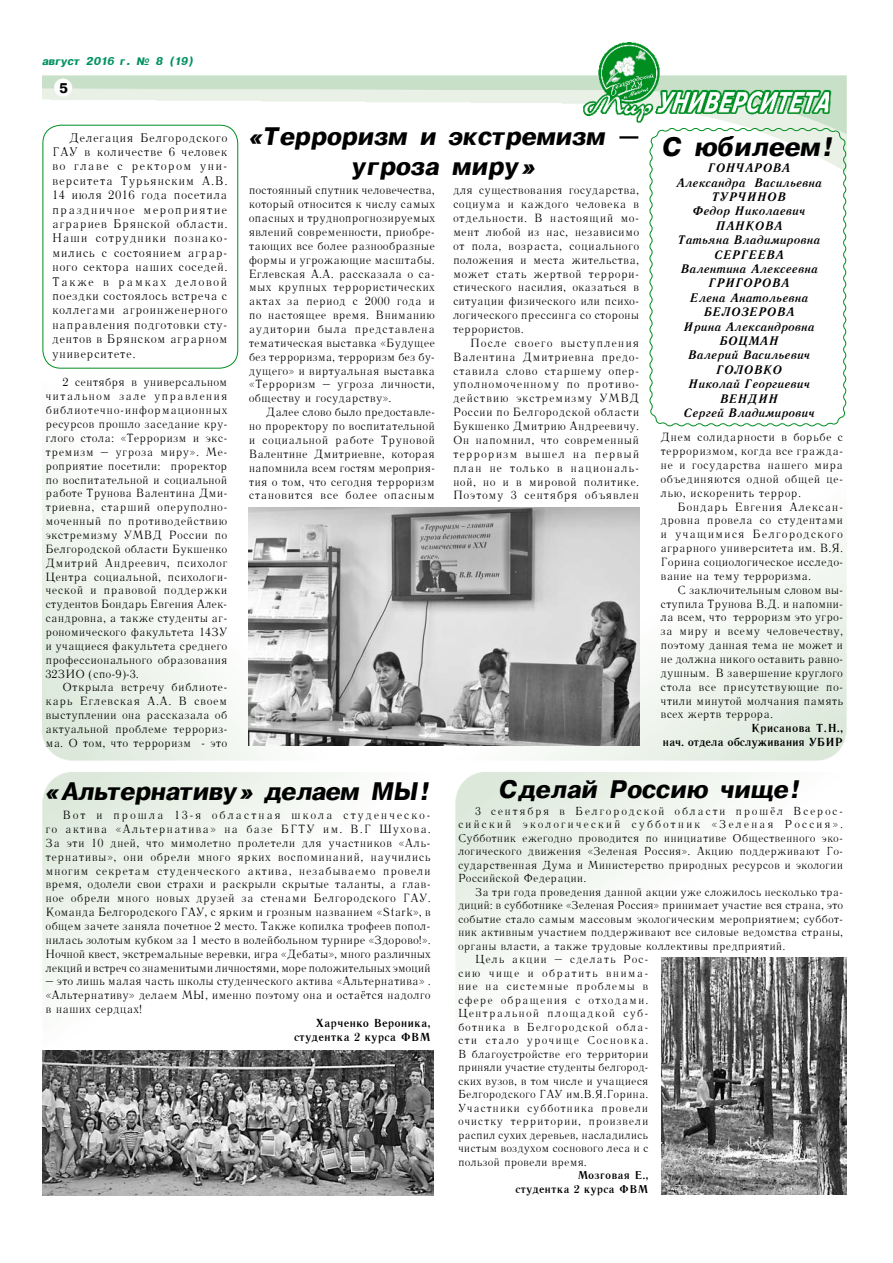
<style>
.page{position:relative;width:893px;height:1263px;background:#fff}
.page>*{position:absolute;margin:0;border:0;box-sizing:border-box;transform-origin:0 0}
.t1{font:italic 700 28.5px "Geneva";color:#000}
.t2{font:italic 700 27px/30px "Geneva";letter-spacing:-.005em;color:#000;text-align:center}
.t3{font:700 15px "Geneva";color:#000}
.t4{font:12px/14.4px "Literaturnaya Plain";letter-spacing:.03em;color:#000;text-align:justify}
.t5{font:italic 700 12px/14.4px "Literaturnaya";color:#000;text-align:center}
.t6{font:italic 700 12px "Geneva";color:#009160}
.t7{font:11.55px/13.8px "Literaturnaya Plain";color:#000;text-align:justify}
.t8{font:700 11.55px/13.8px "Literaturnaya";letter-spacing:-.03em;color:#000;text-align:right}
.t9{font:700 11.55px/13.8px "Literaturnaya";color:#000;text-align:right}
.t10{font:11.25px/13.5px "Literaturnaya Plain";color:#000;text-align:justify}
.t11{font:11.25px "Literaturnaya Plain";letter-spacing:.09em;color:#000}
.t12{font:11.25px "Literaturnaya Plain";letter-spacing:.065em;color:#000}
.t13{font:11.25px "Literaturnaya Plain";letter-spacing:.055em;color:#000}
.t14{font:11.25px "Literaturnaya Plain";letter-spacing:-.02em;color:#000}
.t15{font:700 11.25px/13.5px "Literaturnaya";color:#000;text-align:right}
.t16{font:11.25px "Literaturnaya Plain";letter-spacing:.08em;color:#000}
.s1{font-family:"Journal Sans"}
</style>
<div class="page">
<img style="left:43px;top:43px;width:803px;height:128px">
<div style="left:43px;top:125px;width:195px;height:244px;border:1px solid #008e21;border-radius:18px"></div>
<svg style="left:648px;top:127px;width:199px;height:300px"></svg>
<img style="left:455px;top:773px;width:391px;height:222px">
<img style="left:455px;top:538px;width:391px;height:223px">
<img style="left:43px;top:457px;width:334px;height:303px">
<img style="left:43px;top:1050px;width:390px;height:145px">
<img style="left:249px;top:507px;width:391px;height:238px">
<img style="left:661px;top:958px;width:185px;height:237px">
<p class="t6" style="left:43px;top:55px;width:153px">август 2016 г. № 8 (19)</p>
<p class="t3" style="left:60px;top:81px;width:10px">5</p>
<p class="t4" style="left:52px;top:130px;width:177px;text-indent:17px">Делегация Белгородского ГАУ в количестве 6 человек во главе с ректором уни&shy;верситета Турьянским А.В.<br>14 июля 2016 года посетила праздничное мероприятие аграриев Брянской области.<br>Наши сотрудники познако&shy;мились с состоянием аграр&shy;ного сектора наших соседей.<br>Также в рамках деловой поездки состоялось встреча с коллегами агроинженерного направления подготовки сту&shy;дентов в Брянском аграрном университете.</p>
<p class="t7" style="left:46px;top:376px;width:184px;text-indent:17px">2 сентября в универсальном читальном зале управления библиотечно-информационных ресурсов прошло заседание кру&shy;глого стола: «Терроризм и экс&shy;тремизм – угроза миру». Ме&shy;роприятие посетили: проректор по воспитательной и социальной работе Трунова Валентина Дми&shy;триевна, старший оперуполно&shy;моченный по противодействию экстремизму УМВД России по Белгородской области Букшенко Дмитрий Андреевич, психолог Центра социальной, психологи&shy;ческой и правовой поддержки студентов Бондарь Евгения Алек&shy;сандровна, а также студенты аг&shy;рономического факультета 14ЗУ и учащиеся факультета среднего профессионального образования 32ЗИО (спо-9)-3.</p>
<p class="t7" style="left:46px;top:681px;width:184px;text-indent:17px">Открыла встречу библиоте&shy;карь Еглевская А.А. В своем выступлении она рассказала об актуальной проблеме террориз&shy;ма. О том, что терроризм - это</p>
<h2 class="t2" style="left:249px;top:121px;width:392px"><span class="s1">«</span>Терроризм и экстремизм <span class="s1">– </span>угроза миру<span class="s1">»</span></h2>
<p class="t7" style="left:249px;top:184px;width:188px">постоянный спутник человечества, который относится к числу самых опасных и труднопрогнозируемых явлений современности, приобре&shy;тающих все более разнообразные формы и угрожающие масштабы.<br>Еглевская А.А. рассказала о са&shy;мых крупных террористических актах за период с 2000 года и по настоящее время. Вниманию аудитории была представлена тематическая выставка «Будущее без терроризма, терроризм без бу&shy;дущего» и виртуальная выставка «Терроризм – угроза личности, обществу и государству».</p>
<p class="t7" style="left:249px;top:405px;width:188px;text-indent:17px">Далее слово было предоставле&shy;но проректору по воспитательной и социальной работе Труновой Валентине Дмитриевне, которая напомнила всем гостям мероприя&shy;тия о том, что сегодня терроризм становится все более опасным</p>
<p class="t7" style="left:453px;top:184px;width:188px">для существования государства, социума и каждого человека в отдельности. В настоящий мо&shy;мент любой из нас, независимо от пола, возраста, социального положения и места жительства, может стать жертвой террори&shy;стического насилия, оказаться в ситуации физического или психо&shy;логического прессинга со стороны террористов.</p>
<p class="t7" style="left:453px;top:336px;width:188px;text-indent:17px">После своего выступления Валентина Дмитриевна предо&shy;ставила слово старшему опер&shy;уполномоченному по противо&shy;действию экстремизму УМВД России по Белгородской области Букшенко Дмитрию Андреевичу.<br>Он напомнил, что современный терроризм вышел на первый план не только в националь&shy;ной, но и в мировой политике.<br>Поэтому 3 сентября объявлен</p>
<h1 class="t1" style="left:663px;top:133px;width:173px">С юбилеем!</h1>
<p class="t5" style="left:676px;top:161px;width:148px">ГОНЧАРОВА<br>Александра Васильевна<br>ТУРЧИНОВ<br>Федор Николаевич<br>ПАНКОВА<br>Татьяна Владимировна<br>СЕРГЕЕВА<br>Валентина Алексеевна<br>ГРИГОРОВА<br>Елена Анатольевна<br>БЕЛОЗЕРОВА<br>Ирина Александровна<br>БОЦМАН<br>Валерий Васильевич<br>ГОЛОВКО<br>Николай Георгиевич<br>ВЕНДИН<br>Сергей Владимирович</p>
<p class="t7" style="left:660px;top:430px;width:184px">Днем солидарности в борьбе с терроризмом, когда все гражда&shy;не и государства нашего мира объединяются одной общей це&shy;лью, искоренить террор.</p>
<p class="t7" style="left:660px;top:500px;width:184px;text-indent:17px">Бондарь Евгения Алексан&shy;дровна провела со студентами и учащимися Белгородского аграрного университета им. В.Я.<br>Горина социологическое исследо&shy;вание на тему терроризма.</p>
<p class="t7" style="left:660px;top:583px;width:184px;text-indent:17px">С заключительным словом вы&shy;ступила Трунова В.Д. и напомни&shy;ла всем, что терроризм это угро&shy;за миру и всему человечеству, поэтому данная тема не может и не должна никого оставить равно&shy;душным. В завершение круглого стола все присутствующие по&shy;чтили минутой молчания память всех жертв террора.</p>
<p class="t8" style="left:663px;top:721px;width:182px">Крисанова Т.Н.,<br>нач. отдела обслуживания УБИР</p>
<h2 class="t2" style="left:45px;top:777px;width:388px"><span class="s1">«</span>Альтернативу<span class="s1">»</span> делаем МЫ!</h2>
<p class="t7" style="left:46px;top:808px;width:387px;text-indent:17px">Вот и прошла 13-я областная школа студенческо&shy;го актива «Альтернатива» на базе БГТУ им. В.Г Шухова.<br>За эти 10 дней, что мимолетно пролетели для участников «Аль&shy;тернативы», они обрели много ярких воспоминаний, научились многим секретам студенческого актива, незабываемо провели время, одолели свои страхи и раскрыли скрытые таланты, а глав&shy;ное обрели много новых друзей за стенами Белгородского ГАУ.<br>Команда Белгородского ГАУ, с ярким и грозным названием «Stark», в общем зачете заняла почетное 2 место. Также копилка трофеев попол&shy;нилась золотым кубком за 1 место в волейбольном турнире «Здорово!».<br>Ночной квест, экстремальные веревки, игра «Дебаты», много различных лекций и встреч со знаменитыми личностями, море положительных эмоций</p>
<p class="t7" style="left:46px;top:975px;width:387px">– это лишь малая часть школы студенческого актива «Альтернатива» . «Альтернативу» делаем МЫ, именно поэтому она и остаётся надолго в наших сердцах!</p>
<p class="t9" style="left:294px;top:1016px;width:138px">Харченко Вероника, студентка 2 курса ФВМ</p>
<h2 class="t2" style="left:500px;top:774px;width:303px">Сделай Россию чище!</h2>
<p class="t10" style="left:458px;top:804px;width:387px;text-indent:17px">3 сентября в Белгородской области прошёл Всерос&shy;сийский экологический субботник «Зеленая Россия».<br>Субботник ежегодно проводится по инициативе Общественного эко&shy;логического движения «Зеленая Россия». Акцию поддерживают Го&shy;сударственная Дума и министерство природных ресурсов и экологии Российской Федерации.</p>
<p class="t10" style="left:475px;top:885px;width:370px">За три года проведения данной акции уже сложилось несколько тра-</p>
<p class="t10" style="left:458px;top:899px;width:387px">диций: в субботнике «Зеленая Россия» принимает участие вся страна, это</p>
<p class="t10" style="left:458px;top:912px;width:387px">событие стало самым массовым экологическим мероприятием; суббот-</p>
<p class="t10" style="left:458px;top:926px;width:387px">ник активным участием поддерживают все силовые ведомства страны,</p>
<p class="t10" style="left:458px;top:939px;width:329px">органы власти, а также трудовые коллективы предприятий.</p>
<p class="t12" style="left:475px;top:953px;width:175px">Цель акции – сделать Рос-</p>
<p class="t11" style="left:458px;top:966px;width:192px">сию чище и обратить внима-</p>
<p class="t12" style="left:458px;top:980px;width:192px">ние на системные проблемы в</p>
<p class="t16" style="left:458px;top:993px;width:192px">сфере обращения с отходами.</p>
<p class="t11" style="left:458px;top:1007px;width:192px">Центральной площадкой суб-</p>
<p class="t12" style="left:458px;top:1020px;width:192px">ботника в Белгородской обла-</p>
<p class="t11" style="left:458px;top:1034px;width:192px">сти стало урочище Сосновка.</p>
<p class="t10" style="left:458px;top:1047px;width:192px">В благоустройстве его территории</p>
<p class="t14" style="left:458px;top:1061px;width:192px">приняли участие студенты белгород-</p>
<p class="t10" style="left:458px;top:1074px;width:192px">ских вузов, в том числе и учащиеся</p>
<p class="t10" style="left:458px;top:1088px;width:192px">Белгородского ГАУ им.В.Я.Горина.</p>
<p class="t13" style="left:458px;top:1101px;width:192px">Участники субботника провели</p>
<p class="t13" style="left:458px;top:1115px;width:192px">очистку территории, произвели</p>
<p class="t10" style="left:458px;top:1128px;width:192px">распил сухих деревьев, насладились</p>
<p class="t10" style="left:458px;top:1142px;width:192px">чистым воздухом соснового леса и с</p>
<p class="t10" style="left:458px;top:1155px;width:130px">пользой провели время.</p>
<p class="t15" style="left:515px;top:1168px;width:135px">Мозговая Е.,<br>студентка 2 курса ФВМ</p>
</div>
